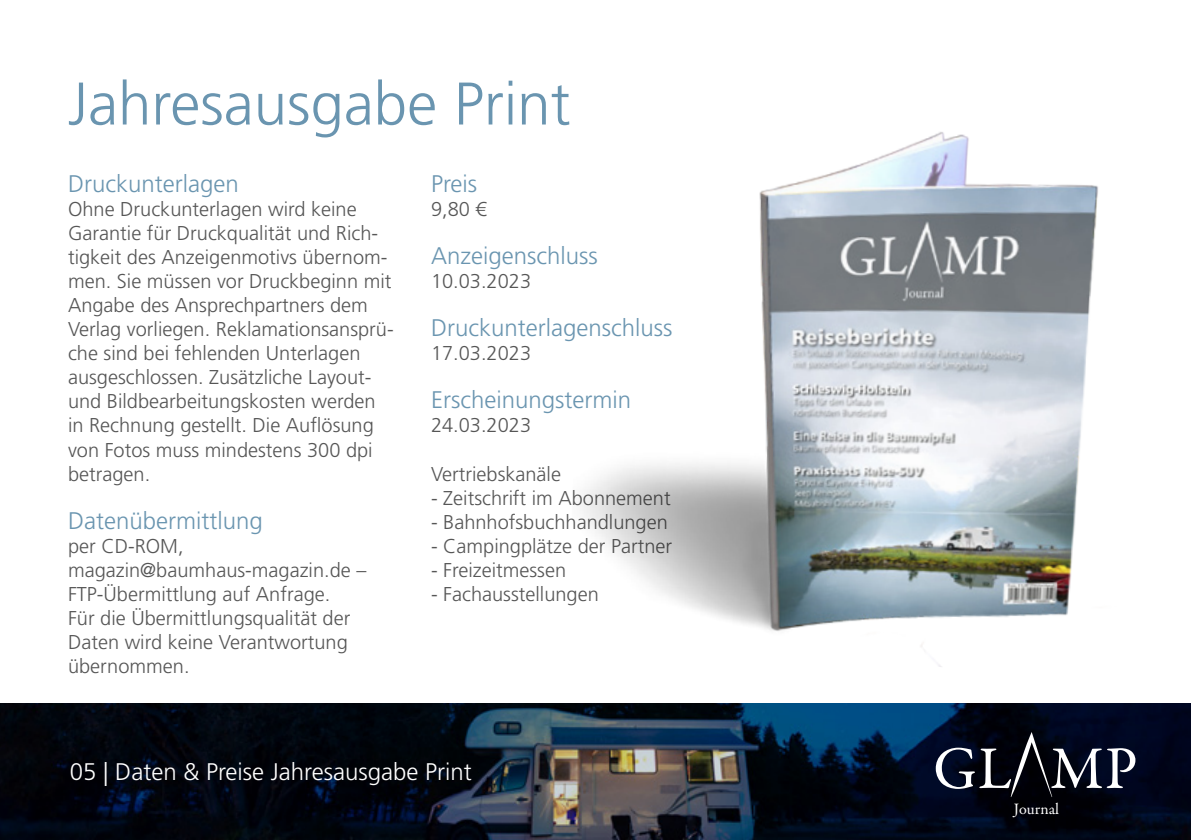
<style>
.page{position:relative;width:1191px;height:840px;background:#fff}
.page>*{position:absolute;margin:0;border:0;box-sizing:border-box;transform-origin:0 0}
.t1{font:60.6px "Garamond Premr Pro";color:#fff}
.t2{font:300 60px "Frutiger LT Pro";color:#6a95b0}
.t3{font:300 24px "Frutiger LT Pro";color:#6a95b0}
.t4{font:300 24px "Frutiger LT Pro";color:#fff}
.t5{font:300 20px/24px "Frutiger LT Pro";color:#565656}
.t6{font:16px "Garamond Premr Pro";color:#fff}
</style>
<div class="page">
<svg style="left:0;top:703px;width:1191px;height:136px;background:#0e1826"></svg>
<svg style="left:1010px;top:731px;width:42px;height:65px;background:#202128"></svg>
<img style="left:580px;top:132px;width:518px;height:535px">
<h2 class="t2" style="left:68px;top:69px;width:504px">Jahresausgabe Print</h2>
<p class="t3" style="left:68px;top:170px;width:172px">Druckunterlagen</p>
<p class="t5" style="left:68px;top:197px;width:327px">Ohne Druckunterlagen wird keine Garantie für Druckqualität und Rich&shy;tigkeit des Anzeigenmotivs übernom&shy;men. Sie müssen vor Druckbeginn mit Angabe des Ansprechpartners dem Verlag vorliegen. Reklamationsansprü&shy;che sind bei fehlenden Unterlagen ausgeschlossen. Zusätzliche Layout&shy;und Bildbearbeitungskosten werden in Rechnung gestellt. Die Auflösung von Fotos muss mindestens 300 dpi betragen.</p>
<p class="t3" style="left:68px;top:506px;width:196px">Datenübermittlung</p>
<p class="t5" style="left:68px;top:533px;width:300px">per CD-ROM, magazin@baumhaus-magazin.de –<br>FTP-Übermittlung auf Anfrage.<br>Für die Übermittlungsqualität der<br>Daten wird keine Verantwortung übernommen.</p>
<p class="t3" style="left:431px;top:170px;width:48px">Preis</p>
<p class="t5" style="left:431px;top:197px;width:57px">9,80 €</p>
<p class="t3" style="left:431px;top:242px;width:168px">Anzeigenschluss</p>
<p class="t5" style="left:431px;top:269px;width:102px">10.03.2023</p>
<p class="t3" style="left:431px;top:314px;width:243px">Druckunterlagenschluss</p>
<p class="t5" style="left:431px;top:341px;width:102px">17.03.2023</p>
<p class="t3" style="left:431px;top:386px;width:202px">Erscheinungstermin</p>
<p class="t5" style="left:431px;top:413px;width:102px">24.03.2023</p>
<p class="t5" style="left:431px;top:461px;width:131px">Vertriebskanäle</p>
<p class="t5" style="left:431px;top:485px;width:241px">- Zeitschrift im Abonnement</p>
<p class="t5" style="left:431px;top:509px;width:238px">- Bahnhofsbuchhandlungen</p>
<p class="t5" style="left:431px;top:533px;width:243px">- Campingplätze der Partner</p>
<p class="t5" style="left:431px;top:557px;width:137px">- Freizeitmessen</p>
<p class="t5" style="left:431px;top:581px;width:169px">- Fachausstellungen</p>
<p class="t4" style="left:70px;top:757px;width:403px">05 | Daten &amp; Preise Jahresausgabe Print</p>
<h1 class="t1" style="left:933px;top:731px;width:206px">GL MP</h1>
<p class="t6" style="left:1014px;top:798px;width:47px">Journal</p>
</div>
